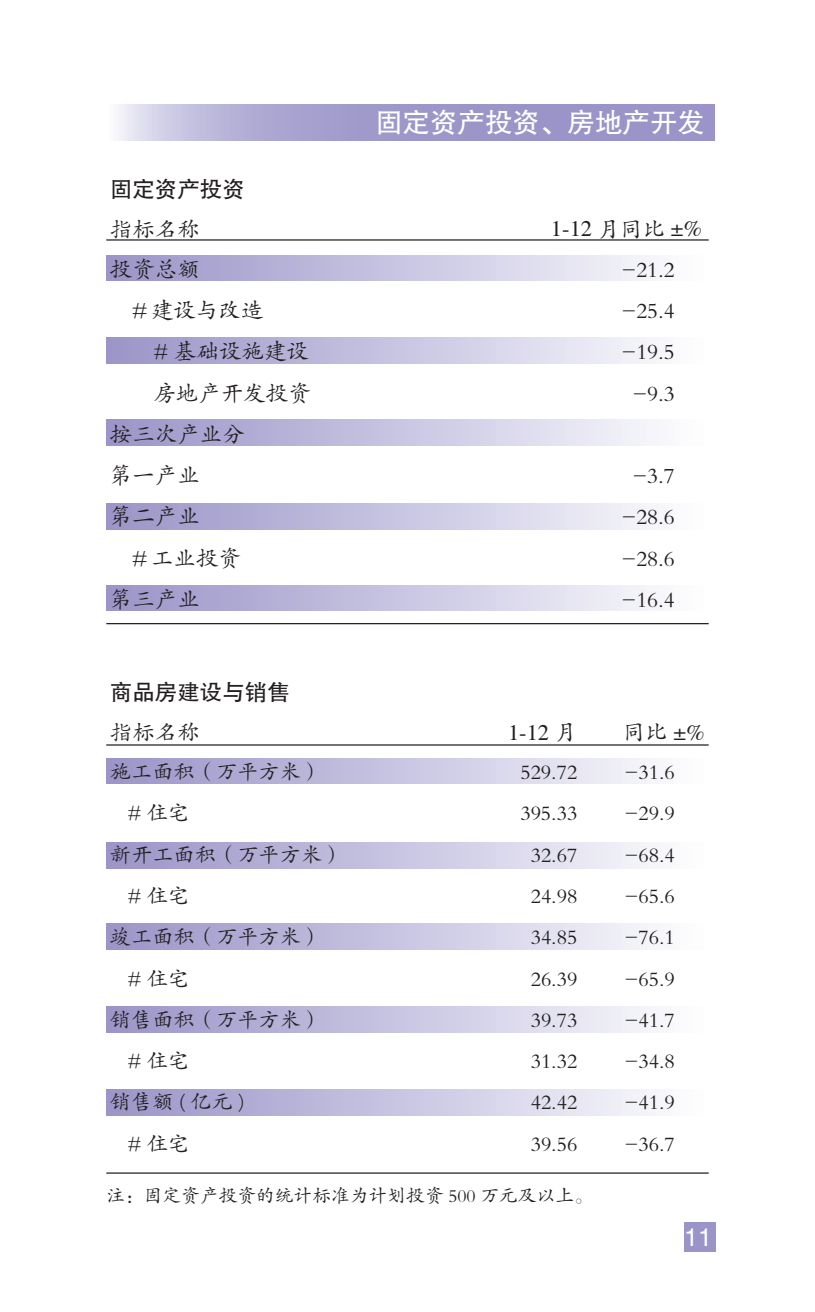
<style>
.page{position:relative;width:815px;height:1312px;background:#fff}
.page>*{position:absolute;margin:0;border:0;box-sizing:border-box;transform-origin:0 0}
.t1{font:27.5px "FZHTK GBK1 0";color:#fff}
.t2{font:25px "FZHTK GBK1 0";color:#fff}
.t3{font:22.5px/41.2px "FZKTJW GB1 0";color:#231f20}
.t4{font:22.5px "FZHTK GBK1 0";color:#231f20}
.t5{font:22.5px "Times";color:#231f20}
.t6{font:22.5px "FZKTK GBK1 0";color:#231f20}
.t7{font:21.25px "FZKTJW GB1 0";color:#231f20}
.t8{font:18.75px "FZKTJW GB1 0";color:#231f20}
.s1{font-family:"FZKTK GBK1 0"}
.s2{font-family:"Times"}
</style>
<div class="page">
<svg style="left:119px;top:105px;width:596px;height:35px;background:#a7a2cf"></svg>
<div style="left:684px;top:1222px;width:32px;height:29px;background:#9a94c8"></div>
<div style="left:106px;top:758px;width:603px;height:25px;background:linear-gradient(to right,#9893c7,#fdfeff)"></div>
<div style="left:106px;top:842px;width:603px;height:26px;background:linear-gradient(to right,#9893c7,#fdfeff)"></div>
<div style="left:106px;top:923px;width:603px;height:26px;background:linear-gradient(to right,#9893c7,#fdfeff)"></div>
<div style="left:106px;top:1006px;width:603px;height:25px;background:linear-gradient(to right,#9893c7,#fdfeff)"></div>
<div style="left:106px;top:1089px;width:603px;height:25px;background:linear-gradient(to right,#9893c7,#fdfeff)"></div>
<div style="left:106px;top:503px;width:603px;height:26px;background:linear-gradient(to right,#9893c7,#fdfeff)"></div>
<div style="left:106px;top:585px;width:603px;height:25px;background:linear-gradient(to right,#9893c7,#fdfeff)"></div>
<div style="left:106px;top:255px;width:603px;height:26px;background:linear-gradient(to right,#9893c7,#fdfeff)"></div>
<div style="left:106px;top:337px;width:603px;height:26px;background:linear-gradient(to right,#9893c7,#fdfeff)"></div>
<div style="left:106px;top:420px;width:603px;height:25px;background:linear-gradient(to right,#9893c7,#fdfeff)"></div>
<hr style="left:106px;top:239px;width:603px;height:1px;background:#231f20">
<hr style="left:106px;top:744px;width:603px;height:1px;background:#231f20">
<hr style="left:106px;top:623px;width:603px;height:1px;background:#231f20">
<hr style="left:106px;top:1172px;width:603px;height:1px;background:#231f20">
<p class="t1" style="left:375px;top:107px;width:331px">固定资产投资、房地产开发</p>
<p class="t4" style="left:110px;top:176px;width:136px">固定资产投资</p>
<p class="t6" style="left:110px;top:217px;width:91px">指标名称</p>
<p class="t5" style="left:551px;top:216px;width:153px">1-12 <span class="s1">月同比</span> ±%</p>
<p class="t3" style="left:110px;top:249px;width:91px">投资总额</p>
<p class="t3" style="left:621px;top:249px;width:55px">-21.2</p>
<p class="t3" style="left:129px;top:290px;width:136px">＃建设与改造</p>
<p class="t3" style="left:621px;top:290px;width:55px">-25.4</p>
<p class="t3" style="left:153px;top:331px;width:157px"># 基础设施建设</p>
<p class="t3" style="left:621px;top:331px;width:55px">-19.5</p>
<p class="t3" style="left:153px;top:372px;width:159px">房地产开发投资</p>
<p class="t3" style="left:632px;top:372px;width:44px">-9.3</p>
<p class="t3" style="left:110px;top:414px;width:136px">按三次产业分第一产业</p>
<p class="t3" style="left:632px;top:455px;width:44px">-3.7</p>
<p class="t3" style="left:110px;top:496px;width:91px">第二产业</p>
<p class="t3" style="left:621px;top:496px;width:55px">-28.6</p>
<p class="t3" style="left:129px;top:537px;width:114px">＃工业投资</p>
<p class="t3" style="left:621px;top:537px;width:55px">-28.6</p>
<p class="t3" style="left:110px;top:579px;width:91px">第三产业</p>
<p class="t3" style="left:621px;top:579px;width:55px">-16.4</p>
<p class="t4" style="left:110px;top:679px;width:181px">商品房建设与销售</p>
<p class="t6" style="left:110px;top:720px;width:91px">指标名称</p>
<p class="t5" style="left:508px;top:719px;width:71px">1-12 <span class="s1">月</span></p>
<p class="t6" style="left:623px;top:720px;width:84px">同比 <span class="s2">±%</span></p>
<p class="t7" style="left:110px;top:760px;width:214px">施工面积（万平方米）</p>
<p class="t7" style="left:520px;top:760px;width:58px">529.72</p>
<p class="t7" style="left:624px;top:760px;width:52px">-31.6</p>
<p class="t7" style="left:128px;top:801px;width:63px"># 住宅</p>
<p class="t7" style="left:520px;top:801px;width:58px">395.33</p>
<p class="t7" style="left:624px;top:801px;width:52px">-29.9</p>
<p class="t7" style="left:110px;top:843px;width:235px">新开工面积（万平方米）</p>
<p class="t7" style="left:531px;top:843px;width:48px">32.67</p>
<p class="t7" style="left:624px;top:843px;width:52px">-68.4</p>
<p class="t7" style="left:128px;top:884px;width:63px"># 住宅</p>
<p class="t7" style="left:531px;top:884px;width:48px">24.98</p>
<p class="t7" style="left:624px;top:884px;width:52px">-65.6</p>
<p class="t7" style="left:110px;top:925px;width:214px">竣工面积（万平方米）</p>
<p class="t7" style="left:531px;top:925px;width:48px">34.85</p>
<p class="t7" style="left:624px;top:925px;width:52px">-76.1</p>
<p class="t7" style="left:128px;top:966px;width:63px"># 住宅</p>
<p class="t7" style="left:531px;top:966px;width:48px">26.39</p>
<p class="t7" style="left:624px;top:966px;width:52px">-65.9</p>
<p class="t7" style="left:110px;top:1008px;width:214px">销售面积（万平方米）</p>
<p class="t7" style="left:531px;top:1008px;width:48px">39.73</p>
<p class="t7" style="left:624px;top:1008px;width:52px">-41.7</p>
<p class="t7" style="left:128px;top:1049px;width:63px"># 住宅</p>
<p class="t7" style="left:531px;top:1049px;width:48px">31.32</p>
<p class="t7" style="left:624px;top:1049px;width:52px">-34.8</p>
<p class="t7" style="left:110px;top:1090px;width:136px">销售额 ( 亿元 )</p>
<p class="t7" style="left:531px;top:1090px;width:48px">42.42</p>
<p class="t7" style="left:624px;top:1090px;width:52px">-41.9</p>
<p class="t7" style="left:128px;top:1131px;width:63px"># 住宅</p>
<p class="t7" style="left:531px;top:1131px;width:48px">39.56</p>
<p class="t7" style="left:624px;top:1131px;width:52px">-36.7</p>
<p class="t8" style="left:106px;top:1185px;width:488px">注：固定资产投资的统计标准为计划投资 500 万元及以上。</p>
<p class="t2" style="left:684px;top:1222px;width:29px">11</p>
</div>
